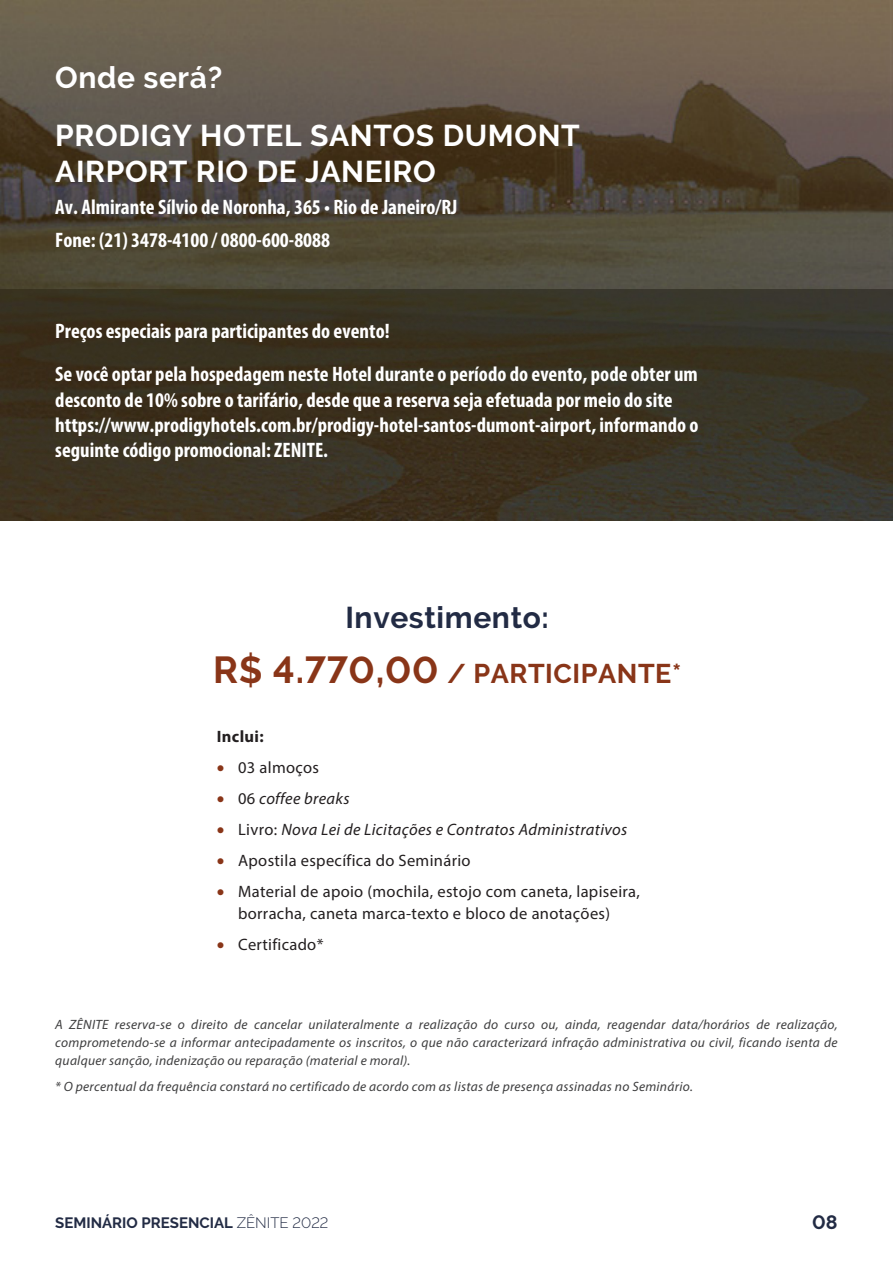
<style>
.page{position:relative;width:893px;height:1263px;background:#fff}
.page>*{position:absolute;margin:0;border:0;box-sizing:border-box;transform-origin:0 0}
.TITULO{font:700 30px/36px "Rising Sun";letter-spacing:.02em;color:#fff}
.TITULO-2{font:700 30px "Rising Sun";letter-spacing:.02em;color:#222b44}
.TITULO-3{font:700 27px "Rising Sun";letter-spacing:.02em;color:#893518}
.ICONES_Programacao{font:21px/25.2px "Myriad Variable Concept";color:#fff}
.t1{font:700 19.5px "Rising Sun";color:#222b44}
.t2{font:16.5px/22.5px "Myriad Pro";letter-spacing:.02em;color:#231f20;text-align:center}
.t3{font:italic 16.5px "Myriad Pro";letter-spacing:.02em;color:#231f20}
.CORPO{font:700 16.5px "Myriad Pro";letter-spacing:.02em;color:#231f20}
.t4{font:700 15px "Rising Sun";color:#222b44}
.CORPO-2{font:italic 13.5px/18px "Myriad Pro";letter-spacing:.02em;color:#3e3e3f;text-align:justify}
.s1{font-size:37.5px}
.s2{color:#893518}
.s3{font-style:normal}
.s4{font-weight:300}
</style>
<div class="page">
<img style="left:0;top:0;width:893px;height:290px">
<div style="left:0;top:290px;width:893px;height:231px;background:linear-gradient(to right,#3a2f1c,#393529)"></div>
<p class="TITULO" style="left:55px;top:60px;width:168px">Onde será?</p>
<p class="TITULO" style="left:55px;top:117px;width:526px">PRODIGY HOTEL SANTOS DUMONT<br>AIRPORT RIO DE JANEIRO</p>
<p class="ICONES_Programacao" style="left:55px;top:195px;width:404px">Av. Almirante Sílvio de Noronha, 365 • Rio de Janeiro/RJ</p>
<p class="ICONES_Programacao" style="left:55px;top:227px;width:276px">Fone: (21) 3478-4100 / 0800-600-8088</p>
<p class="ICONES_Programacao" style="left:55px;top:318px;width:336px">Preços especiais para participantes do evento!</p>
<p class="ICONES_Programacao" style="left:55px;top:362px;width:645px">Se você optar pela hospedagem neste Hotel durante o período do evento, pode obter um desconto de 10% sobre o tarifário, desde que a reserva seja efetuada por meio do site https://www.prodigyhotels.com.br/prodigy-hotel-santos-dumont-airport, informando o seguinte código promocional: ZENITE.</p>
<p class="TITULO-2" style="left:345px;top:600px;width:205px">Investimento:</p>
<p class="TITULO-3" style="left:213px;top:658px;width:470px"><span class="s1">R$ 4.770,00</span> / PARTICIPANTE*</p>
<p class="CORPO" style="left:217px;top:725px;width:48px">Inclui:</p>
<p class="t2" style="left:217px;top:756px;width:104px"><span class="s2">•</span> 03 almoços</p>
<p class="t3" style="left:217px;top:788px;width:134px"><span class="s2">•</span> <span class="s3">06</span> coffee breaks</p>
<p class="t3" style="left:217px;top:819px;width:412px"><span class="s2">•</span> <span class="s3">Livro:</span> Nova Lei de Licitações e Contratos Administrativos</p>
<p class="t2" style="left:217px;top:849px;width:255px"><span class="s2">•</span> Apostila específica do Seminário</p>
<p class="t2" style="left:217px;top:880px;width:425px"><span class="s2">•</span> Material de apoio (mochila, estojo com caneta, lapiseira, borracha, caneta marca-texto e bloco de anotações)</p>
<p class="t2" style="left:217px;top:933px;width:108px"><span class="s2">•</span> Certificado*</p>
<p class="CORPO-2" style="left:55px;top:1016px;width:784px">A ZÊNITE reserva-se o direito de cancelar unilateralmente a realização do curso ou, ainda, reagendar data/horários de realização, comprometendo-se a informar antecipadamente os inscritos, o que não caracterizará infração administrativa ou civil, ficando isenta de qualquer sanção, indenização ou reparação (material e moral).</p>
<p class="CORPO-2" style="left:55px;top:1077px;width:639px">* O percentual da frequência constará no certificado de acordo com as listas de presença assinadas no Seminário.</p>
<p class="t4" style="left:55px;top:1214px;width:275px">SEMINÁRIO PRESENCIAL <span class="s4">ZÊNITE 2022</span></p>
<h3 class="t1" style="left:812px;top:1211px;width:27px">08</h3>
</div>
